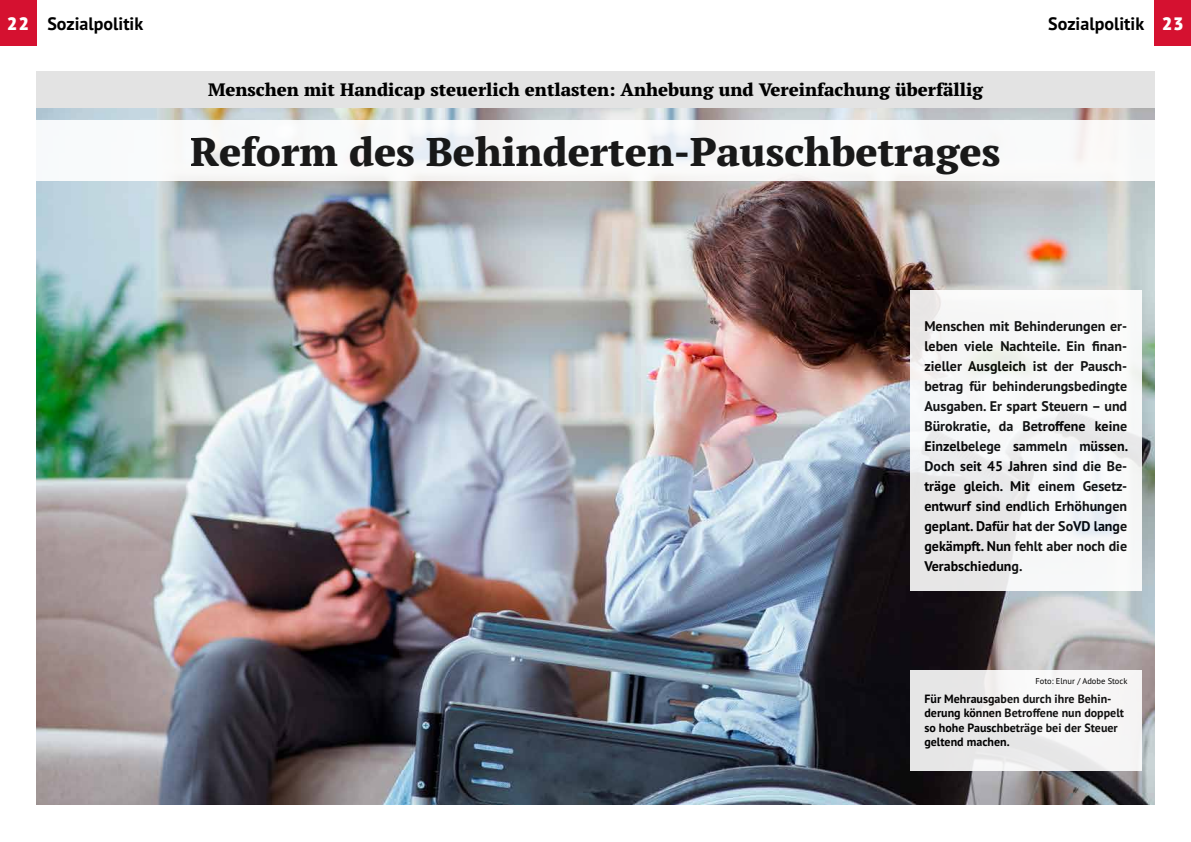
<style>
.page{position:relative;width:1191px;height:842px;background:#fff}
.page>*{position:absolute;margin:0;border:0;box-sizing:border-box;transform-origin:0 0}
.t1{font:800 40px "PT Serif Pro";color:#000}
.t2{font:800 18px "PT Serif Pro";color:#000}
.t3{font:700 18px "PT Sans Pro";color:#000}
.t4{font:700 14px/20px "PT Sans Pro";color:#000;text-align:justify}
.t5{font:700 12px/14.4px "PT Sans Pro";color:#000}
.t6{font:8.5px "PT Sans Pro";color:#000}
.s1{font-weight:900;color:#fff}
</style>
<div class="page">
<div style="left:0;top:0;width:36px;height:45px;background:#d51130"></div>
<div style="left:1155px;top:0;width:36px;height:45px;background:#d51130"></div>
<img style="left:36px;top:108px;width:1119px;height:696px">
<div style="left:36px;top:71px;width:1119px;height:37px;background:#e3e3e3"></div>
<div style="left:28px;top:121px;width:1135px;height:60px;background:#fff"></div>
<div style="left:910px;top:671px;width:231px;height:100px;background:linear-gradient(to right,#e6e5e5,#f9f8f9)"></div>
<div style="left:910px;top:291px;width:231px;height:300px;background:linear-gradient(to bottom,#f7f8f7,#edeeef)"></div>
<p class="t3" style="left:7px;top:11px;width:138px"><span class="s1">22</span> Sozialpolitik</p>
<p class="t3" style="left:1048px;top:11px;width:137px">Sozialpolitik <span class="s1">23</span></p>
<p class="t2" style="left:208px;top:78px;width:776px">Menschen mit Handicap steuerlich entlasten: Anhebung und Vereinfachung überfällig</p>
<h1 class="t1" style="left:191px;top:125px;width:811px">Reform des Behinderten-Pauschbetrages</h1>
<p class="t4" style="left:924px;top:316px;width:205px">Menschen mit Behinderungen er&shy;leben viele Nachteile. Ein finan&shy;zieller Ausgleich ist der Pausch&shy;betrag für behinderungsbedingte Ausgaben. Er spart Steuern – und Bürokratie, da Betroffene keine Einzelbelege sammeln müssen.<br>Doch seit 45 Jahren sind die Be&shy;träge gleich. Mit einem Gesetz&shy;entwurf sind endlich Erhöhungen geplant. Dafür hat der SoVD lange gekämpft. Nun fehlt aber noch die Verabschiedung.</p>
<p class="t6" style="left:1035px;top:676px;width:93px">Foto: Elnur / Adobe Stock</p>
<p class="t5" style="left:924px;top:691px;width:201px">Für Mehrausgaben durch ihre Behin&shy;derung können Betroffene nun doppelt so hohe Pauschbeträge bei der Steuer geltend machen.</p>
</div>
